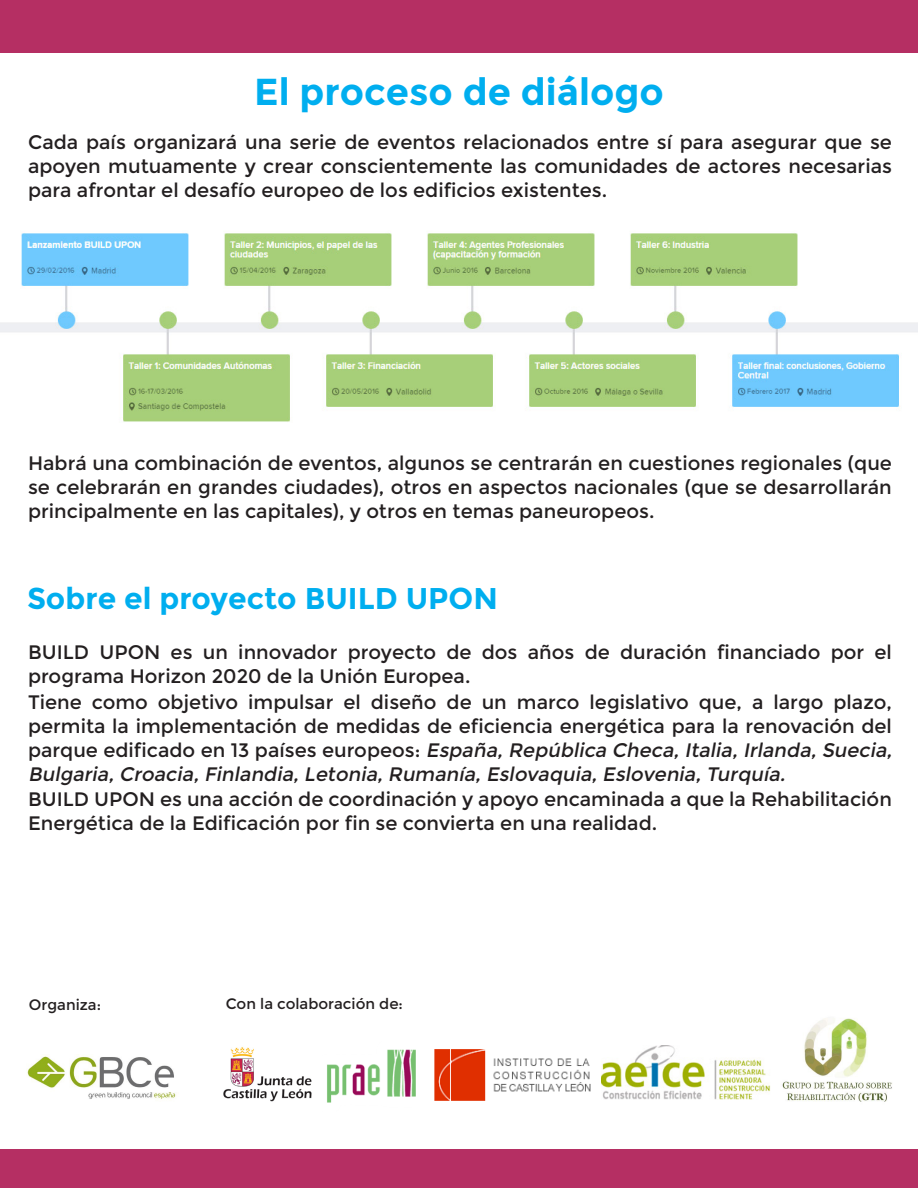
<style>
.page{position:relative;width:918px;height:1188px;background:#fff}
.page>*{position:absolute;margin:0;border:0;box-sizing:border-box;transform-origin:0 0}
.t1{font:700 37.5px "Montserrat";color:#00aeef}
.t2{font:700 30px "Montserrat";color:#00aeef}
.Texto{font:19.5px/24px "Montserrat";color:#231f20}
.t3{font:15px "Montserrat";color:#231f20}
.s1{font-style:italic}
</style>
<div class="page">
<img style="left:0;top:233px;width:918px;height:189px">
<div style="left:0;top:1149px;width:918px;height:39px;background:#b52f63"></div>
<div style="left:0;top:0;width:918px;height:52px;background:#b52f63"></div>
<img style="left:27px;top:1056px;width:150px;height:44px">
<img style="left:782px;top:1018px;width:110px;height:84px">
<img style="left:327px;top:1049px;width:89px;height:54px">
<img style="left:434px;top:1049px;width:157px;height:52px">
<img style="left:601px;top:1046px;width:169px;height:53px">
<img style="left:223px;top:1047px;width:89px;height:55px">
<p class="t1" style="left:254px;top:69px;width:411px">El proceso de diálogo</p>
<p class="Texto" style="left:28px;top:130px;width:866px;text-align:justify">Cada país organizará una serie de eventos relacionados entre sí para asegurar que se apoyen mutuamente y crear conscientemente las comunidades de actores necesarias para afrontar el desafío europeo de los edificios existentes.</p>
<p class="Texto" style="left:28px;top:451px;width:866px;text-align:justify">Habrá una combinación de eventos, algunos se centrarán en cuestiones regionales (que se celebrarán en grandes ciudades), otros en aspectos nacionales (que se desarrollarán principalmente en las capitales), y otros en temas paneuropeos.</p>
<p class="t2" style="left:27px;top:581px;width:472px">Sobre el proyecto BUILD UPON</p>
<p class="Texto" style="left:28px;top:641px;width:865px">BUILD UPON es un innovador proyecto de dos años de duración financiado por el programa Horizon 2020 de la Unión Europea.</p>
<p class="Texto" style="left:28px;top:690px;width:870px">Tiene como objetivo impulsar el diseño de un marco legislativo que, a largo plazo, permita la implementación de medidas de eficiencia energética para la renovación del p a r q u e e d i fi c a d o e n 1 3 p a ís e s e u r o p e o s : <span class="s1">España, República Checa, Italia, Irlanda, Suecia, Bulgaria, Croacia, Finlandia, Letonia, Rumanía, Eslovaquia, Eslovenia, Turquía.</span></p>
<p class="Texto" style="left:28px;top:788px;width:865px">BUILD UPON es una acción de coordinación y apoyo encaminada a que la Rehabilitación<br>Energética de la Edificación por fin se convierta en una realidad.</p>
<p class="t3" style="left:29px;top:996px;width:74px">Organiza:</p>
<p class="t3" style="left:226px;top:995px;width:179px">Con la colaboración de:</p>
</div>
